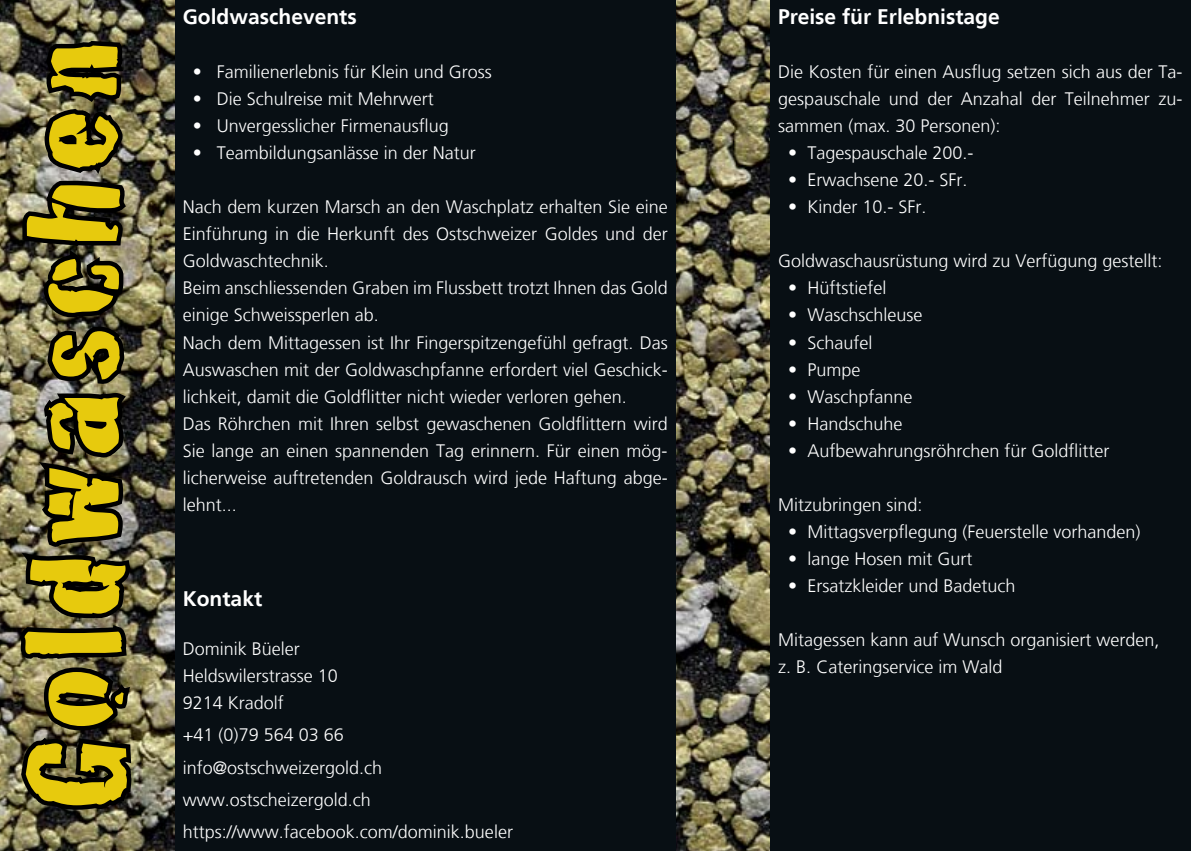
<style>
.page{position:relative;width:1191px;height:851px;background:#fff}
.page>*{position:absolute;margin:0;border:0;box-sizing:border-box;transform-origin:0 0}
.t1{font:135px "Cracked";letter-spacing:.05em;color:#e7ca0d;scale:1.33 1}
.t2{font:700 21px "Frutiger LT";color:#fff}
.t3{font:300 18px/27px "Frutiger LT";color:#fff}
</style>
<div class="page">
<div style="left:174px;top:0;width:502px;height:850px;background:#080f14"></div>
<div style="left:770px;top:0;width:421px;height:850px;background:#080f14"></div>
<img style="left:0;top:0;width:174px;height:850px">
<img style="left:676px;top:0;width:94px;height:850px">
<img style="left:0;top:36px;width:139px;height:778px">
<h1 class="t1" style="left:-32px;top:809px;width:579px;rotate:-90deg">Goldwaschen</h1>
<p class="t2" style="left:183px;top:5px;width:175px">Goldwaschevents</p>
<p class="t3" style="left:193px;top:59px;width:301px">• Familienerlebnis für Klein und Gross</p>
<p class="t3" style="left:193px;top:86px;width:243px">• Die Schulreise mit Mehrwert</p>
<p class="t3" style="left:193px;top:113px;width:258px">• Unvergesslicher Firmenausflug</p>
<p class="t3" style="left:193px;top:140px;width:285px">• Teambildungsanlässe in der Natur</p>
<p class="t3" style="left:183px;top:194px;width:486px">Nach dem kurzen Marsch an den Waschplatz erhalten Sie eine Einführung in die Herkunft des Ostschweizer Goldes und der Goldwaschtechnik.<br>Beim anschliessenden Graben im Flussbett trotzt Ihnen das Gold einige Schweissperlen ab.<br>Nach dem Mittagessen ist Ihr Fingerspitzengefühl gefragt. Das Auswaschen mit der Goldwaschpfanne erfordert viel Geschick&shy;lichkeit, damit die Goldflitter nicht wieder verloren gehen.<br>Das Röhrchen mit Ihren selbst gewaschenen Goldflittern wird Sie lange an einen spannenden Tag erinnern. Für einen mög&shy;licherweise auftretenden Goldrausch wird jede Haftung abge&shy;lehnt...</p>
<p class="t2" style="left:183px;top:586px;width:81px">Kontakt</p>
<p class="t3" style="left:183px;top:635px;width:157px">Dominik Büeler<br>Heldswilerstrasse 10<br>9214 Kradolf</p>
<p class="t3" style="left:183px;top:719px;width:332px;line-height:32.4px">+41 (0)79 564 03 66 info@ostschweizergold.ch www.ostscheizergold.ch https://www.facebook.com/dominik.bueler</p>
<p class="t2" style="left:778px;top:5px;width:223px">Preise für Erlebnistage</p>
<p class="t3" style="left:778px;top:59px;width:405px;text-align:justify">Die Kosten für einen Ausflug setzen sich aus der Ta&shy;gespauschale und der Anzahal der Teilnehmer zu&shy;sammen (max. 30 Personen):</p>
<p class="t3" style="left:788px;top:140px;width:187px">• Tagespauschale 200.-</p>
<p class="t3" style="left:788px;top:167px;width:181px">• Erwachsene 20.- SFr.</p>
<p class="t3" style="left:788px;top:194px;width:140px">• Kinder 10.- SFr.</p>
<p class="t3" style="left:778px;top:248px;width:386px">Goldwaschausrüstung wird zu Verfügung gestellt:</p>
<p class="t3" style="left:788px;top:275px;width:99px">• Hüftstiefel</p>
<p class="t3" style="left:788px;top:302px;width:136px">• Waschschleuse</p>
<p class="t3" style="left:788px;top:329px;width:86px">• Schaufel</p>
<p class="t3" style="left:788px;top:356px;width:74px">• Pumpe</p>
<p class="t3" style="left:788px;top:383px;width:126px">• Waschpfanne</p>
<p class="t3" style="left:788px;top:410px;width:116px">• Handschuhe</p>
<p class="t3" style="left:788px;top:437px;width:323px">• Aufbewahrungsröhrchen für Goldflitter</p>
<p class="t3" style="left:778px;top:491px;width:146px">Mitzubringen sind:</p>
<p class="t3" style="left:788px;top:518px;width:354px">• Mittagsverpflegung (Feuerstelle vorhanden)</p>
<p class="t3" style="left:788px;top:545px;width:186px">• lange Hosen mit Gurt</p>
<p class="t3" style="left:788px;top:572px;width:229px">• Ersatzkleider und Badetuch</p>
<p class="t3" style="left:778px;top:626px;width:383px">Mitagessen kann auf Wunsch organisiert werden, z. B. Cateringservice im Wald</p>
</div>
